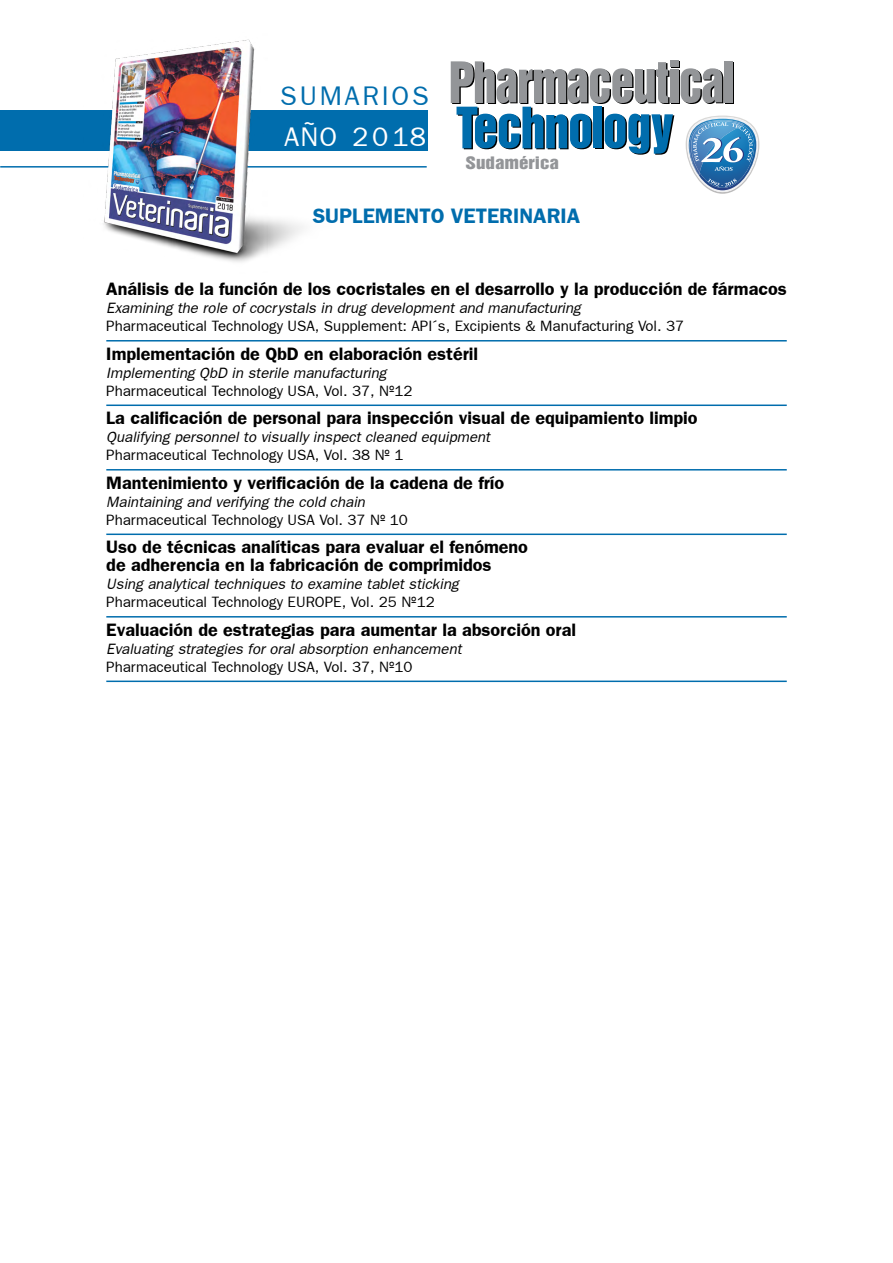
<style>
.page{position:relative;width:893px;height:1263px;background:#fff}
.page>*{position:absolute;margin:0;border:0;box-sizing:border-box;transform-origin:0 0}
.t1{font:27px "Frankfurt Gothic Plain";letter-spacing:.1em;color:#006dad}
.t2{font:27px "Frankfurt Gothic Plain";letter-spacing:.095em;color:#fff}
.t3{font:700 21px "Frankfurt Gothic";color:#006dad}
.t4{font:700 18px/18px "Frankfurt Gothic";color:#000}
.t5{font:15.75px "Switzerland Inserat Plain";color:#939598;scale:1.2 1}
.t6{font:italic 15px "Frankfurt Gothic";color:#000}
.t7{font:15px "Frankfurt Gothic Plain";color:#000}
</style>
<div class="page">
<div style="left:0;top:110px;width:427px;height:41px;background:#006dad"></div>
<hr style="left:0;top:166px;width:427px;height:2px;background:#006dad">
<div style="left:672px;top:62px;width:8px;height:6px;background:#939598"></div>
<div style="left:726px;top:62px;width:8px;height:42px;background:#000"></div>
<div style="left:672px;top:71px;width:8px;height:33px;background:#939598"></div>
<svg style="left:681px;top:68px;width:42px;height:36px"></svg>
<div style="left:724px;top:61px;width:9px;height:42px;background:#939598"></div>
<div style="left:670px;top:70px;width:8px;height:33px;background:#939598"></div>
<svg style="left:451px;top:61px;width:223px;height:94px"></svg>
<div style="left:670px;top:61px;width:8px;height:6px;background:#939598"></div>
<svg style="left:686px;top:116px;width:73px;height:78px"></svg>
<hr style="left:106px;top:340px;width:681px;height:1px;background:#006dad">
<hr style="left:106px;top:404px;width:681px;height:2px;background:#006dad">
<hr style="left:106px;top:469px;width:681px;height:1px;background:#006dad">
<hr style="left:106px;top:533px;width:681px;height:2px;background:#006dad">
<hr style="left:106px;top:616px;width:681px;height:1px;background:#006dad">
<hr style="left:106px;top:680px;width:681px;height:2px;background:#006dad">
<img style="left:84px;top:39px;width:248px;height:223px">
<h1 class="t1" style="left:280px;top:80px;width:148px">Sumarios</h1>
<h1 class="t2" style="left:284px;top:122px;width:143px">AÑO 2018</h1>
<p class="t5" style="left:466px;top:153px;width:79px">Sudamérica</p>
<p class="t3" style="left:313px;top:203px;width:269px">SUPLEMENTO VETERINARIA</p>
<p class="t4" style="left:106px;top:279px;width:682px">Análisis de la función de los cocristales en el desarrollo y la producción de fármacos</p>
<p class="t6" style="left:106px;top:299px;width:476px">Examining the role of cocrystals in drug development and manufacturing</p>
<p class="t7" style="left:106px;top:317px;width:579px">Pharmaceutical Technology USA, Supplement: API´s, Excipients &amp; Manufacturing Vol. 37</p>
<p class="t4" style="left:106px;top:344px;width:373px">Implementación de QbD en elaboración estéril</p>
<p class="t6" style="left:106px;top:364px;width:282px">Implementing QbD in sterile manufacturing</p>
<p class="t7" style="left:106px;top:382px;width:308px">Pharmaceutical Technology USA, Vol. 37, Nº12</p>
<p class="t4" style="left:106px;top:408px;width:593px">La calificación de personal para inspección visual de equipamiento limpio</p>
<p class="t6" style="left:106px;top:428px;width:385px">Qualifying personnel to visually inspect cleaned equipment</p>
<p class="t7" style="left:106px;top:446px;width:299px">Pharmaceutical Technology USA, Vol. 38 Nº 1</p>
<p class="t4" style="left:106px;top:473px;width:399px">Mantenimiento y verificación de la cadena de frío</p>
<p class="t6" style="left:106px;top:493px;width:260px">Maintaining and verifying the cold chain</p>
<p class="t7" style="left:106px;top:511px;width:303px">Pharmaceutical Technology USA Vol. 37 Nº 10</p>
<p class="t4" style="left:106px;top:537px;width:423px">Uso de técnicas analíticas para evaluar el fenómeno de adherencia en la fabricación de comprimidos</p>
<p class="t6" style="left:106px;top:575px;width:354px">Using analytical techniques to examine tablet sticking</p>
<p class="t7" style="left:106px;top:593px;width:330px">Pharmaceutical Technology EUROPE, Vol. 25 Nº12</p>
<p class="t4" style="left:106px;top:620px;width:471px">Evaluación de estrategias para aumentar la absorción oral</p>
<p class="t6" style="left:106px;top:640px;width:357px">Evaluating strategies for oral absorption enhancement</p>
<p class="t7" style="left:106px;top:658px;width:308px">Pharmaceutical Technology USA, Vol. 37, Nº10</p>
</div>
